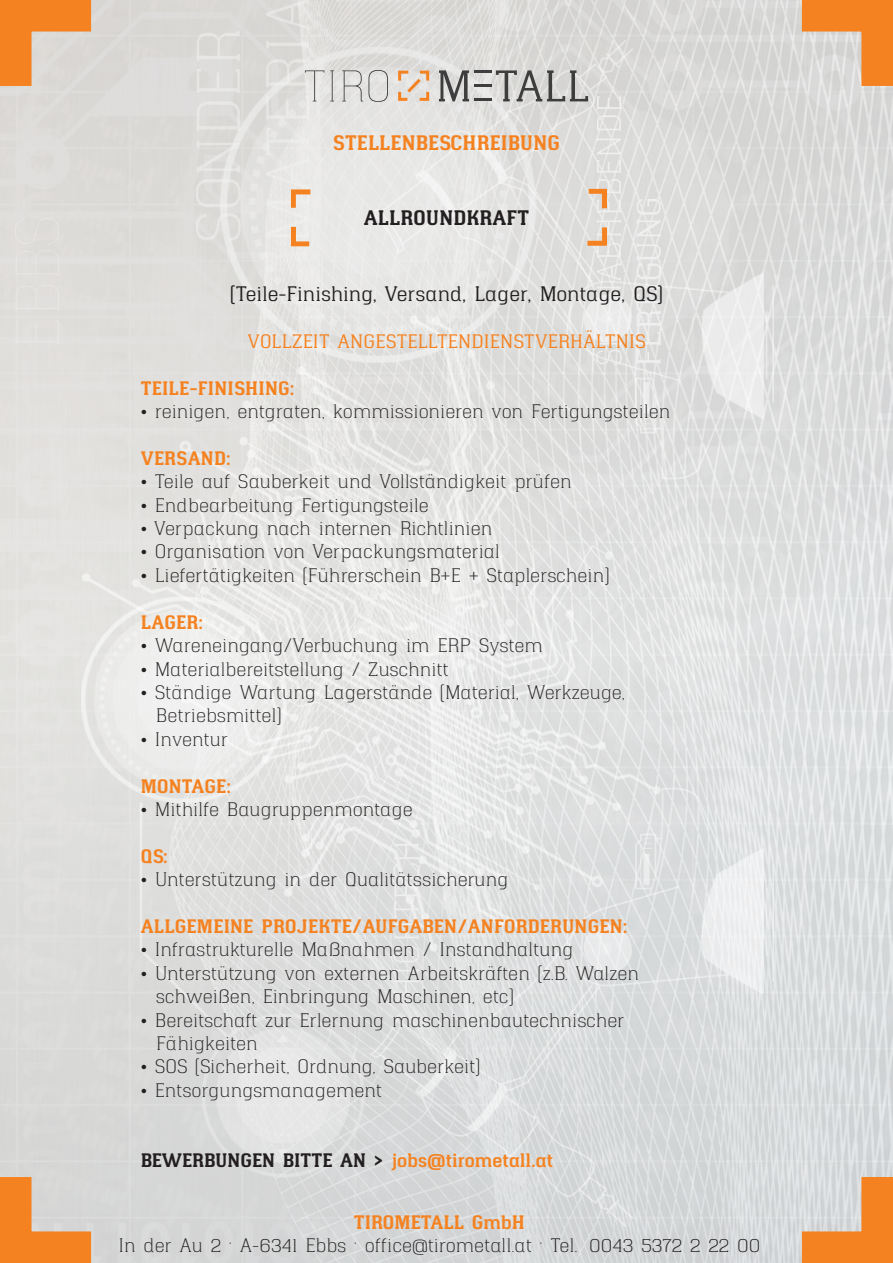
<style>
.page{position:relative;width:893px;height:1263px;background:#fff}
.page>*{position:absolute;margin:0;border:0;box-sizing:border-box;transform-origin:0 0}
.t1{font:500 21px "Hapna Slab Serif";letter-spacing:-.005em;color:#231f20}
.t2{font:700 21px "Hapna Slab Serif";letter-spacing:.01em;color:#f58220}
.t3{font:700 21px "Hapna Slab Serif";letter-spacing:.01em;color:#231f20}
.t4{font:19.5px "Hapna Slab Serif";color:#231f20}
.t5{font:700 19.5px "Hapna Slab Serif";letter-spacing:.01em;color:#f58220}
.t6{font:700 19.5px "Hapna Slab Serif";color:#231f20}
.t7{font:500 19.5px "Hapna Slab Serif";letter-spacing:.01em;color:#f58220}
.s1{color:#f58220}
</style>
<div class="page">
<img style="left:0;top:0;width:893px;height:1263px">
<svg style="left:800px;top:0;width:93px;height:88px;background:#e9a971"></svg>
<svg style="left:0;top:1175px;width:93px;height:88px;background:#e7a76f"></svg>
<svg style="left:0;top:0;width:93px;height:88px;background:#e9a870"></svg>
<svg style="left:800px;top:1175px;width:93px;height:88px;background:#e8a872"></svg>
<svg style="left:397px;top:70px;width:34px;height:32px"></svg>
<svg style="left:305px;top:70px;width:19px;height:31px"></svg>
<svg style="left:330px;top:70px;width:4px;height:31px"></svg>
<svg style="left:342px;top:70px;width:46px;height:32px"></svg>
<svg style="left:439px;top:70px;width:30px;height:31px"></svg>
<svg style="left:496px;top:70px;width:92px;height:31px;background:#b3b3b2"></svg>
<hr style="left:474px;top:70px;width:18px;height:3px;background:#3e3e3f">
<hr style="left:474px;top:84px;width:18px;height:3px;background:#3e3e3f">
<hr style="left:474px;top:98px;width:18px;height:3px;background:#3e3e3f">
<svg style="left:291px;top:189px;width:19px;height:19px"></svg>
<svg style="left:587px;top:227px;width:20px;height:19px"></svg>
<svg style="left:589px;top:189px;width:18px;height:19px"></svg>
<svg style="left:291px;top:227px;width:18px;height:19px"></svg>
<p class="t2" style="left:333px;top:127px;width:229px">STELLENBESCHREIBUNG</p>
<p class="t3" style="left:364px;top:203px;width:167px">ALLROUNDKRAFT</p>
<p class="t1" style="left:230px;top:279px;width:434px">(Teile-Finishing, Versand, Lager, Montage, QS)</p>
<p class="t7" style="left:248px;top:327px;width:399px">VOLLZEIT ANGESTELLTENDIENSTVERHÄLTNIS</p>
<p class="t5" style="left:141px;top:374px;width:155px">TEILE-FINISHING:</p>
<p class="t4" style="left:141px;top:398px;width:531px">• reinigen, entgraten, kommissionieren von Fertigungsteilen</p>
<p class="t5" style="left:141px;top:444px;width:91px">VERSAND:</p>
<p class="t4" style="left:141px;top:468px;width:433px">• Teile auf Sauberkeit und Vollständigkeit prüfen</p>
<p class="t4" style="left:141px;top:491px;width:290px">• Endbearbeitung Fertigungsteile</p>
<p class="t4" style="left:141px;top:515px;width:353px">• Verpackung nach internen Richtlinien</p>
<p class="t4" style="left:141px;top:538px;width:361px">• Organisation von Verpackungsmaterial</p>
<p class="t4" style="left:141px;top:562px;width:470px">• Liefertätigkeiten (Führerschein B+E + Staplerschein)</p>
<p class="t5" style="left:141px;top:608px;width:64px">LAGER:</p>
<p class="t4" style="left:141px;top:632px;width:404px">• Wareneingang/Verbuchung im ERP System</p>
<p class="t4" style="left:141px;top:655px;width:309px">• Materialbereitstellung / Zuschnitt</p>
<p class="t4" style="left:141px;top:679px;width:486px">• Ständige Wartung Lagerstände (Material, Werkzeuge,</p>
<p class="t4" style="left:156px;top:702px;width:127px">Betriebsmittel)</p>
<p class="t4" style="left:141px;top:725px;width:89px">• Inventur</p>
<p class="t5" style="left:141px;top:771px;width:92px">MONTAGE:</p>
<p class="t4" style="left:141px;top:796px;width:274px">• Mithilfe Baugruppenmontage</p>
<p class="t5" style="left:141px;top:842px;width:29px">QS:</p>
<p class="t4" style="left:141px;top:866px;width:369px">• Unterstützung in der Qualitätssicherung</p>
<p class="t5" style="left:141px;top:912px;width:488px">ALLGEMEINE PROJEKTE/AUFGABEN/ANFORDERUNGEN:</p>
<p class="t4" style="left:141px;top:936px;width:434px">• Infrastrukturelle Maßnahmen / Instandhaltung</p>
<p class="t4" style="left:141px;top:959px;width:500px">• Unterstützung von externen Arbeitskräften (z.B. Walzen</p>
<p class="t4" style="left:156px;top:983px;width:359px">schweißen, Einbringung Maschinen, etc)</p>
<p class="t4" style="left:141px;top:1006px;width:485px">• Bereitschaft zur Erlernung maschinenbautechnischer</p>
<p class="t4" style="left:156px;top:1030px;width:103px">Fähigkeiten</p>
<p class="t4" style="left:141px;top:1053px;width:341px">• SOS (Sicherheit, Ordnung, Sauberkeit)</p>
<p class="t4" style="left:141px;top:1076px;width:243px">• Entsorgungsmanagement</p>
<p class="t6" style="left:141px;top:1146px;width:414px">BEWERBUNGEN BITTE AN &gt; <span class="s1">jobs@tirometall.at</span></p>
<p class="t5" style="left:354px;top:1208px;width:172px">TIROMETALL GmbH</p>
<p class="t4" style="left:118px;top:1232px;width:643px">In der Au 2 · A-6341 Ebbs · office@tirometall.at · Tel. 0043 5372 2 22 00</p>
</div>
